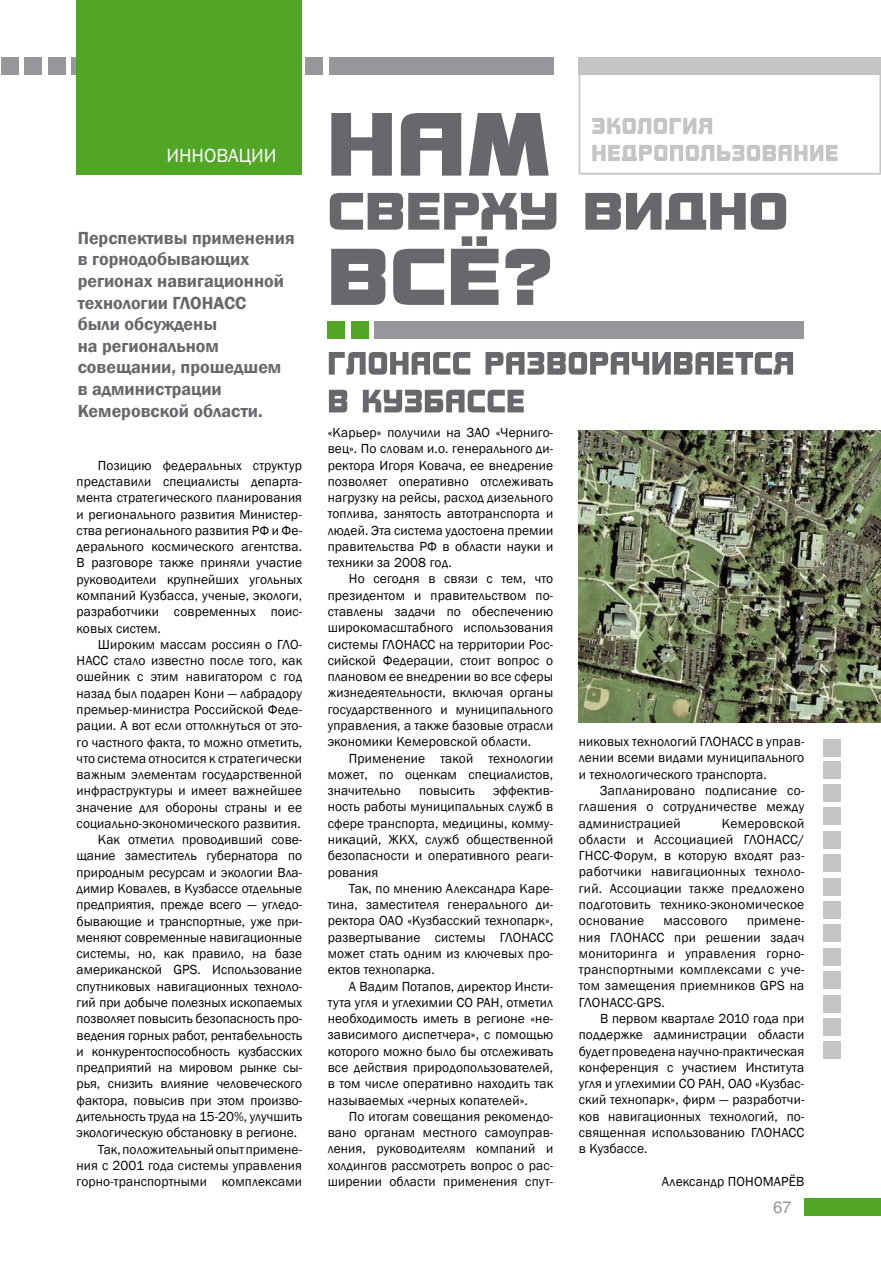
<style>
.page{position:relative;width:881px;height:1263px;background:#fff}
.page>*{position:absolute;margin:0;border:0;box-sizing:border-box;transform-origin:0 0}
.t1{font:19.5px "Franklin Gothic";color:#fff}
.t2{font:600 18px/21.6px "Franklin Gothic";color:#68676c}
.t3{font:16.5px "Helios";color:#97979b}
.t4{font:13.5px/16.4px "Franklin Gothic";letter-spacing:.01em;color:#000;text-align:justify}
</style>
<div class="page">
<div style="left:823px;top:1042px;width:17px;height:17px;background:#c3c5c7"></div>
<div style="left:823px;top:1018px;width:17px;height:17px;background:#c3c5c7"></div>
<div style="left:823px;top:995px;width:17px;height:17px;background:#c3c5c7"></div>
<div style="left:823px;top:972px;width:17px;height:17px;background:#c3c5c7"></div>
<div style="left:823px;top:948px;width:17px;height:17px;background:#c3c5c7"></div>
<div style="left:823px;top:925px;width:17px;height:17px;background:#c3c5c7"></div>
<div style="left:823px;top:901px;width:17px;height:17px;background:#c3c5c7"></div>
<div style="left:823px;top:878px;width:17px;height:17px;background:#c3c5c7"></div>
<div style="left:823px;top:855px;width:17px;height:17px;background:#c3c5c7"></div>
<div style="left:823px;top:831px;width:17px;height:17px;background:#c3c5c7"></div>
<div style="left:823px;top:808px;width:17px;height:17px;background:#c3c5c7"></div>
<div style="left:823px;top:784px;width:17px;height:17px;background:#c3c5c7"></div>
<div style="left:823px;top:761px;width:17px;height:17px;background:#c3c5c7"></div>
<div style="left:823px;top:740px;width:17px;height:17px;background:#c3c5c7"></div>
<div style="left:578px;top:57px;width:302px;height:117px;border:2px solid #c3c5c7"></div>
<div style="left:329px;top:58px;width:224px;height:17px;background:#97979b"></div>
<div style="left:1px;top:58px;width:17px;height:17px;background:#97979b"></div>
<div style="left:578px;top:58px;width:302px;height:17px;background:#c3c5c7"></div>
<svg style="left:592px;top:145px;width:245px;height:16px"></svg>
<svg style="left:592px;top:118px;width:120px;height:16px"></svg>
<div style="left:804px;top:1198px;width:76px;height:17px;background:#52a625"></div>
<div style="left:25px;top:58px;width:17px;height:17px;background:#97979b"></div>
<div style="left:48px;top:58px;width:17px;height:17px;background:#97979b"></div>
<svg style="left:72px;top:58px;width:5px;height:17px"></svg>
<div style="left:305px;top:58px;width:17px;height:17px;background:#97979b"></div>
<div style="left:77px;top:0;width:225px;height:174px;background:#52a625"></div>
<img style="left:578px;top:431px;width:302px;height:292px">
<svg style="left:331px;top:236px;width:219px;height:69px"></svg>
<svg style="left:329px;top:193px;width:456px;height:37px"></svg>
<svg style="left:331px;top:113px;width:217px;height:63px"></svg>
<div style="left:374px;top:321px;width:430px;height:17px;background:#97979b"></div>
<div style="left:351px;top:321px;width:17px;height:17px;background:#52a625"></div>
<div style="left:327px;top:321px;width:17px;height:17px;background:#52a625"></div>
<svg style="left:329px;top:390px;width:194px;height:22px"></svg>
<svg style="left:329px;top:352px;width:463px;height:23px"></svg>
<h1 class="t1" style="left:166px;top:143px;width:13px">инновации</h1>
<h2 class="t2" style="left:78px;top:227px;width:218px">Перспективы применения в горнодобывающих регионах навигационной технологии ГЛОНАСС<br>были обсуждены<br>на региональном совещании, прошедшем в администрации<br>Кемеровской области.</h2>
<p class="t4" style="left:77px;top:457px;width:227px;text-indent:21px">Позицию федеральных структур представили специалисты департа&shy;мента стратегического планирования и регионального развития Министер&shy;ства регионального развития РФ и Фе&shy;дерального космического агентства.<br>В разговоре также приняли участие руководители крупнейших угольных компаний Кузбасса, ученые, экологи, разработчики современных поис&shy;ковых систем.</p>
<p class="t4" style="left:98px;top:636px;width:206px">Широким массам россиян о ГЛО-</p>
<p class="t4" style="left:77px;top:653px;width:227px">НАСС стало известно после того, как</p>
<p class="t4" style="left:77px;top:669px;width:227px">ошейник с этим навигатором с год</p>
<p class="t4" style="left:77px;top:685px;width:227px">назад был подарен Кони — лабрадору</p>
<p class="t4" style="left:77px;top:701px;width:227px">премьер-министра Российской Феде-</p>
<p class="t4" style="left:77px;top:718px;width:227px">рации. А вот если оттолкнуться от это-</p>
<p class="t4" style="left:77px;top:734px;width:227px">го частного факта, то можно отметить,</p>
<p class="t4" style="left:77px;top:750px;width:227px">что система относится к стратегически</p>
<p class="t4" style="left:77px;top:767px;width:227px">важным элементам государственной</p>
<p class="t4" style="left:77px;top:783px;width:227px">инфраструктуры и имеет важнейшее</p>
<p class="t4" style="left:77px;top:799px;width:227px">значение для обороны страны и ее</p>
<p class="t4" style="left:77px;top:815px;width:226px">социально-экономического развития.</p>
<p class="t4" style="left:98px;top:832px;width:206px">Как отметил проводивший сове-</p>
<p class="t4" style="left:77px;top:848px;width:227px">щание заместитель губернатора по</p>
<p class="t4" style="left:77px;top:864px;width:227px">природным ресурсам и экологии Вла-</p>
<p class="t4" style="left:77px;top:881px;width:227px">димир Ковалев, в Кузбассе отдельные</p>
<p class="t4" style="left:77px;top:897px;width:227px">предприятия, прежде всего — угледо-</p>
<p class="t4" style="left:77px;top:913px;width:227px">бывающие и транспортные, уже при-</p>
<p class="t4" style="left:77px;top:929px;width:227px">меняют современные навигационные</p>
<p class="t4" style="left:77px;top:946px;width:227px">системы, но, как правило, на базе</p>
<p class="t4" style="left:77px;top:962px;width:227px">американской GPS. Использование</p>
<p class="t4" style="left:77px;top:978px;width:227px">спутниковых навигационных техноло-</p>
<p class="t4" style="left:77px;top:995px;width:227px">гий при добыче полезных ископаемых</p>
<p class="t4" style="left:77px;top:1011px;width:227px">позволяет повысить безопасность про-</p>
<p class="t4" style="left:77px;top:1027px;width:227px">ведения горных работ, рентабельность</p>
<p class="t4" style="left:77px;top:1043px;width:227px">и конкурентоспособность кузбасских</p>
<p class="t4" style="left:77px;top:1060px;width:227px">предприятий на мировом рынке сы-</p>
<p class="t4" style="left:77px;top:1076px;width:227px">рья, снизить влияние человеческого</p>
<p class="t4" style="left:77px;top:1092px;width:227px">фактора, повысив при этом произво-</p>
<p class="t4" style="left:77px;top:1108px;width:227px">дительность труда на 15-20%, улучшить</p>
<p class="t4" style="left:77px;top:1125px;width:222px">экологическую обстановку в регионе.</p>
<p class="t4" style="left:98px;top:1141px;width:206px">Так, положительный опыт примене-</p>
<p class="t4" style="left:77px;top:1157px;width:227px">ния с 2001 года системы управления</p>
<p class="t4" style="left:77px;top:1174px;width:227px">горно-транспортными комплексами</p>
<p class="t4" style="left:327px;top:424px;width:227px">«Карьер» получили на ЗАО «Черниго&shy;вец». По словам и.о. генерального ди&shy;ректора Игоря Ковача, ее внедрение позволяет оперативно отслеживать нагрузку на рейсы, расход дизельного топлива, занятость автотранспорта и людей. Эта система удостоена премии правительства РФ в области науки и техники за 2008 год.</p>
<p class="t4" style="left:327px;top:571px;width:227px;text-indent:21px">Но сегодня в связи с тем, что президентом и правительством по&shy;ставлены задачи по обеспечению широкомасштабного использования системы ГЛОНАСС на территории Рос&shy;сийской Федерации, стоит вопрос о плановом ее внедрении во все сферы жизнедеятельности, включая органы государственного и муниципального управления, а также базовые отрасли экономики Кемеровской области.</p>
<p class="t4" style="left:327px;top:750px;width:227px;text-indent:21px">Применение такой технологии может, по оценкам специалистов, значительно</p>
<p class="t4" style="left:327px;top:783px;width:227px;text-indent:165px">эффектив&shy;ность работы муниципальных служб в сфере транспорта, медицины, комму&shy;никаций, ЖКХ, служб общественной безопасности и оперативного реаги&shy;рования</p>
<p class="t4" style="left:327px;top:880px;width:227px;text-indent:21px">Так, по мнению Александра Каре&shy;тина, заместителя генерального ди&shy;ректора ОАО «Кузбасский технопарк», развертывание системы ГЛОНАСС может стать одним из ключевых про&shy;ектов технопарка.</p>
<p class="t4" style="left:327px;top:978px;width:227px;text-indent:21px">А Вадим Потапов, директор Инсти&shy;тута угля и углехимии СО РАН, отметил необходимость иметь в регионе «не&shy;зависимого диспетчера», с помощью которого можно было бы отслеживать все действия природопользователей, в том числе оперативно находить так называемых «черных копателей».</p>
<p class="t4" style="left:327px;top:1108px;width:227px;text-indent:21px">По итогам совещания рекомендо&shy;вано органам местного самоуправ&shy;ления, руководителям компаний и холдингов рассмотреть вопрос о рас&shy;ширении области применения спут-</p>
<p class="t4" style="left:419px;top:783px;width:57px">повысить</p>
<p class="t4" style="left:578px;top:734px;width:227px">никовых технологий ГЛОНАСС в управ&shy;лении всеми видами муниципального и технологического транспорта.</p>
<p class="t4" style="left:578px;top:783px;width:227px;text-indent:21px">Запланировано подписание со&shy;глашения о сотрудничестве между администрацией</p>
<p class="t4" style="left:578px;top:815px;width:227px;text-indent:143px">Кемеровской области и Ассоциацией ГЛОНАСС/ ГНСС-Форум, в которую входят раз&shy;работчики навигационных техноло&shy;гий. Ассоциации также предложено подготовить технико-экономическое основание</p>
<p class="t4" style="left:578px;top:913px;width:227px;text-indent:168px">примене&shy;ния ГЛОНАСС при решении задач мониторинга и управления горно&shy;транспортными комплексами с уче&shy;том замещения приемников GPS на ГЛОНАСС-GPS.</p>
<p class="t4" style="left:578px;top:1011px;width:227px;text-indent:21px">В первом квартале 2010 года при поддержке администрации области будет проведена научно-практическая конференция с участием Института угля и углехимии СО РАН, ОАО «Кузбас&shy;ский технопарк», фирм — разработчи&shy;ков навигационных технологий, по&shy;священная использованию ГЛОНАСС в Кузбассе.</p>
<p class="t4" style="left:661px;top:1173px;width:144px">Александр ПОНОМАРЁВ</p>
<p class="t4" style="left:663px;top:913px;width:65px">массового</p>
<p class="t3" style="left:772px;top:1197px;width:20px">67</p>
</div>
